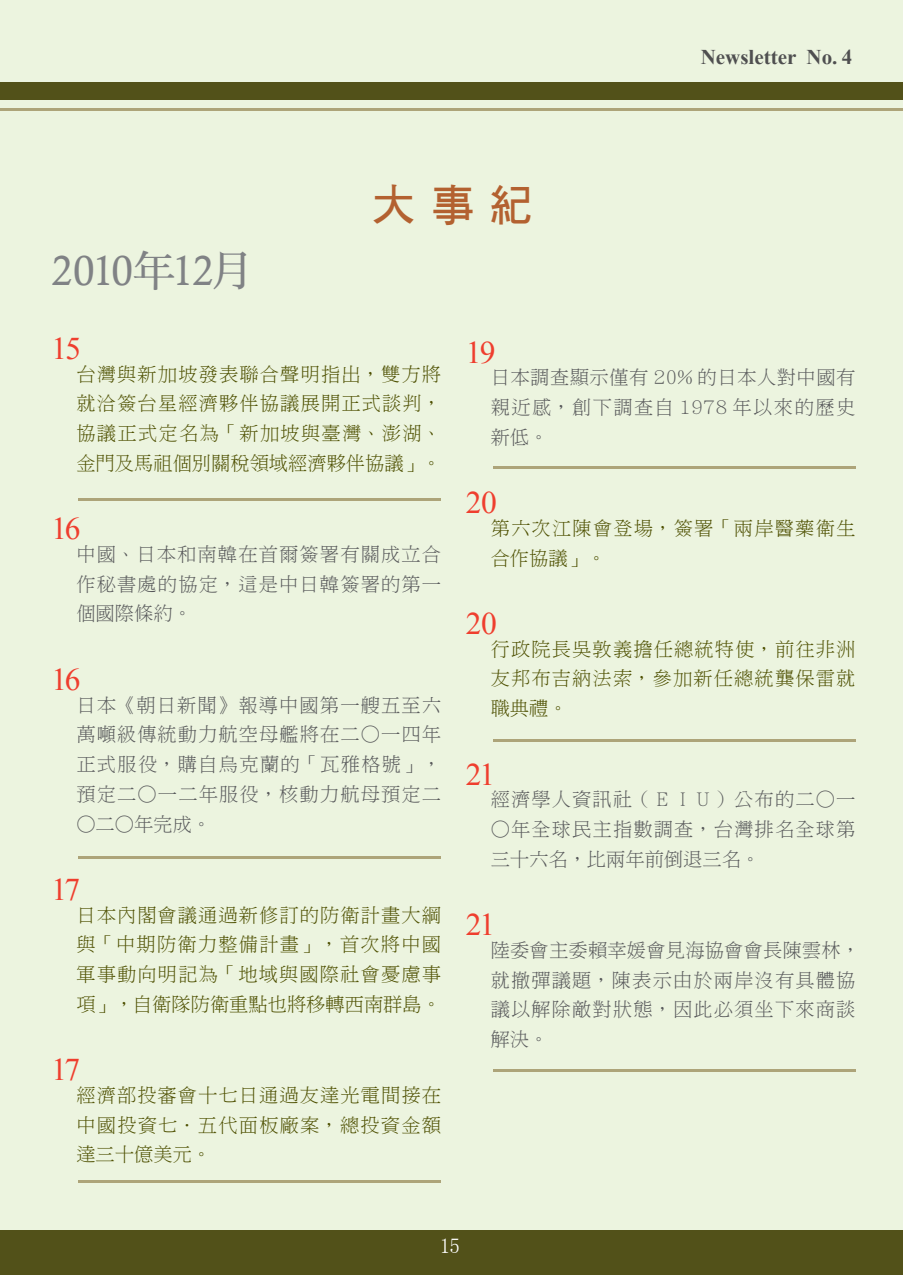
<style>
.page{position:relative;width:903px;height:1275px;background:#fff}
.page>*{position:absolute;margin:0;border:0;box-sizing:border-box;transform-origin:0 0}
.段落1{font:44.1px "DF Hei Bd HKP BF";color:#b36130}
.段落1-2{font:42px "Calisto";letter-spacing:-.04em;color:#808285}
.段落1-3{font:31.5px "Times New Roman";letter-spacing:-.07em;color:#ef3e2e}
.段落1-4{font:700 21px "Times New Roman";color:#4f4f50}
.段落1-5{font:21px "MS P Mincho";color:#fff}
.內文{font:19.25px/29.8px "DF Ming Lt HKP BF";letter-spacing:.06em;color:#57585a;text-align:justify}
.內文-2{font:19.25px/29.8px "DF Ming Lt HKP BF";letter-spacing:.06em;color:#4d4f00;text-align:justify}
.s1{font-family:"DF Ming Bd HKP BF"}
</style>
<div class="page">
<div style="left:0;top:0;width:903px;height:1262px;background:#ecf4df"></div>
<div style="left:0;top:83px;width:903px;height:17px;background:#525119"></div>
<hr style="left:0;top:108px;width:903px;height:3px;background:#ada479">
<div style="left:0;top:1230px;width:903px;height:45px;background:#525119"></div>
<hr style="left:79px;top:499px;width:362px;height:2px;background:#ada479">
<hr style="left:79px;top:856px;width:362px;height:2px;background:#ada479">
<hr style="left:79px;top:1181px;width:362px;height:2px;background:#ada479">
<hr style="left:493px;top:466px;width:362px;height:3px;background:#ada479">
<hr style="left:493px;top:739px;width:362px;height:3px;background:#ada479">
<hr style="left:493px;top:1069px;width:362px;height:2px;background:#ada479">
<p class="段落1-2" style="left:52px;top:246px;width:203px">2010<span class="s1">年</span>12<span class="s1">月</span></p>
<p class="段落1" style="left:372px;top:183px;width:163px">大 事 紀</p>
<p class="段落1-4" style="left:701px;top:43px;width:153px">Newsletter No. 4</p>
<p class="段落1-3" style="left:52px;top:327px;width:31px">15</p>
<p class="內文-2" style="left:76px;top:359px;width:366px">台灣與新加坡發表聯合聲明指出，雙方將就洽簽台星經濟夥伴協議展開正式談判，協議正式定名為「新加坡與臺灣、澎湖、金門及馬祖個別關稅領域經濟夥伴協議」。</p>
<p class="段落1-3" style="left:52px;top:507px;width:31px">16</p>
<p class="內文" style="left:76px;top:539px;width:366px">中國、日本和南韓在首爾簽署有關成立合作秘書處的協定，這是中日韓簽署的第一個國際條約。</p>
<p class="段落1-3" style="left:52px;top:658px;width:31px">16</p>
<p class="內文" style="left:76px;top:690px;width:366px">日本《朝日新聞》報導中國第一艘五至六萬噸級傳統動力航空母艦將在二○一四年正式服役，購自烏克蘭的「瓦雅格號」，預定二○一二年服役，核動力航母預定二</p>
<p class="內文" style="left:76px;top:809px;width:136px">○二○年完成。</p>
<p class="段落1-3" style="left:52px;top:868px;width:30px">17</p>
<p class="內文-2" style="left:76px;top:900px;width:366px">日本內閣會議通過新修訂的防衛計畫大綱與「中期防衛力整備計畫」，首次將中國軍事動向明記為「地域與國際社會憂慮事項」，自衛隊防衛重點也將移轉西南群島。</p>
<p class="段落1-3" style="left:52px;top:1048px;width:30px">17</p>
<p class="內文-2" style="left:76px;top:1080px;width:366px">經濟部投審會十七日通過友達光電間接在中國投資七．五代面板廠案，總投資金額達三十億美元。</p>
<p class="段落1-3" style="left:466px;top:331px;width:31px">19</p>
<p class="內文" style="left:491px;top:363px;width:366px">日本調查顯示僅有 20% 的日本人對中國有親近感，創下調查自 1978 年以來的歷史新低。</p>
<p class="段落1-3" style="left:466px;top:481px;width:33px">20</p>
<p class="內文-2" style="left:491px;top:513px;width:366px">第六次江陳會登場，簽署「兩岸醫藥衛生合作協議」。</p>
<p class="段落1-3" style="left:466px;top:602px;width:33px">20</p>
<p class="內文-2" style="left:491px;top:634px;width:366px">行政院長吳敦義擔任總統特使，前往非洲友邦布吉納法索，參加新任總統龔保雷就職典禮。</p>
<p class="段落1-3" style="left:466px;top:753px;width:31px">21</p>
<p class="內文" style="left:491px;top:784px;width:366px">經濟學人資訊社（ＥＩＵ）公布的二○一</p>
<p class="內文" style="left:491px;top:814px;width:366px">○年全球民主指數調查，台灣排名全球第三十六名，比兩年前倒退三名。</p>
<p class="段落1-3" style="left:466px;top:903px;width:31px">21</p>
<p class="內文" style="left:491px;top:935px;width:371px;text-align:left">陸委會主委賴幸媛會見海協會會長陳雲林，就撤彈議題，陳表示由於兩岸沒有具體協議以解除敵對狀態，因此必須坐下來商談解決。</p>
<p class="段落1-5" style="left:440px;top:1235px;width:22px">15</p>
</div>
